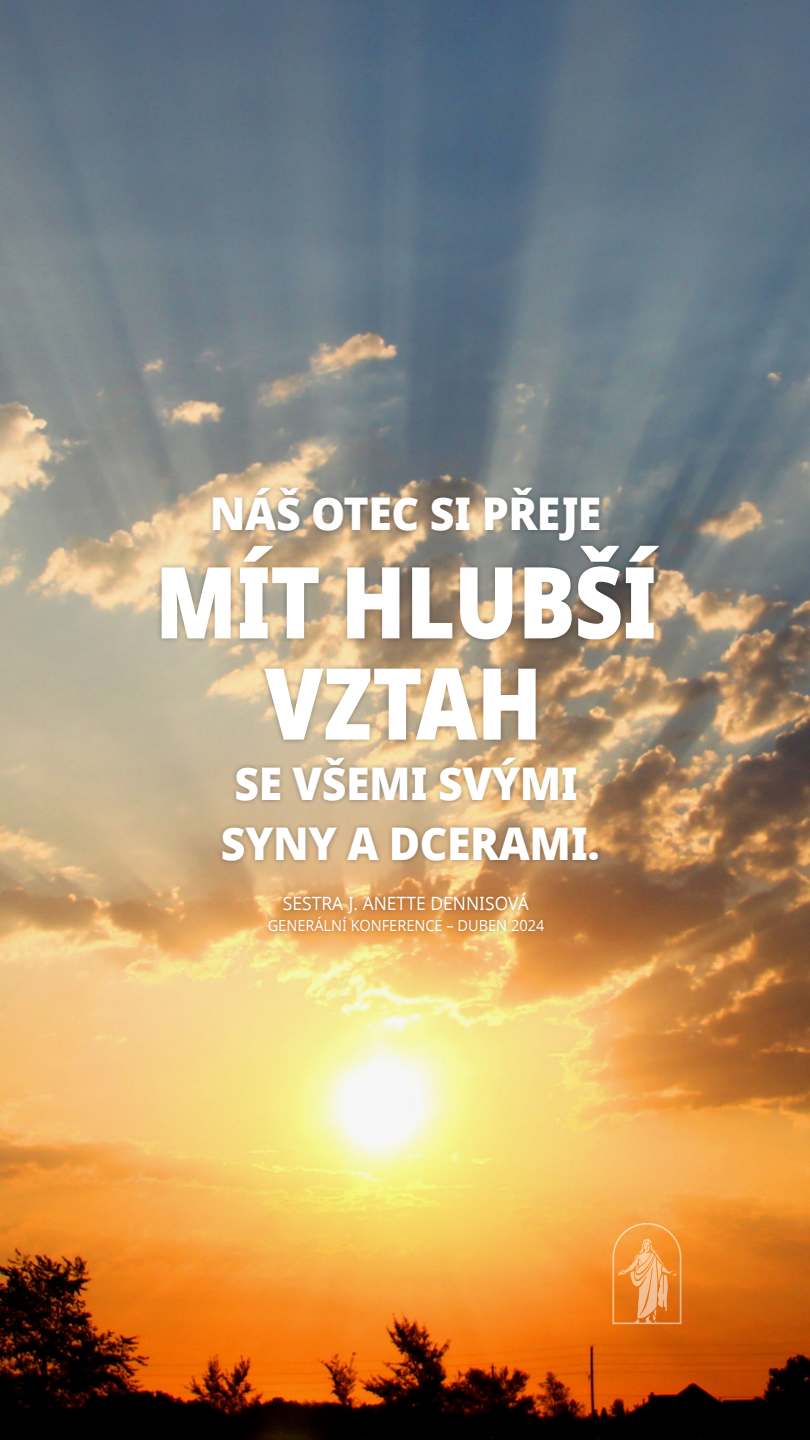
<style>
.page{position:relative;width:810px;height:1440px;background:#fff}
.page>*{position:absolute;margin:0;border:0;box-sizing:border-box;transform-origin:0 0}
.artcl5_p1_figure_image_aside_quote_first{font:800 99.45px/101.2px "Dots Solid Condlds Lat";letter-spacing:-.01em;color:#fff;text-align:center;scale:.93 1}
.artcl5_p1_figure_image_aside_quote_first-2{font:800 45.08px/60px "Dots Solidlds Lat";letter-spacing:-.01em;color:#fff;text-align:center;scale:.95 1}
.artcl5_p1_figure_image_aside_quote_citat{font:18.38px "Dots Solidlds Lat";color:#fff;scale:.95 1}
.small_para_white{font:15.3px "Dots Solidlds Lat";color:#fff;scale:.95 1}
</style>
<div class="page">
<img style="left:0;top:0;width:810px;height:1440px">
<svg style="left:612px;top:1223px;width:69px;height:101px"></svg>
<div style="left:156px;top:483px;width:508px;height:454px;background:#000;opacity:.32"></div>
<p class="artcl5_p1_figure_image_aside_quote_first-2" style="left:210px;top:485px;width:414px">NÁŠ OTEC SI PŘEJE</p>
<p class="artcl5_p1_figure_image_aside_quote_first" style="left:155px;top:554px;width:542px">MÍT HLUBŠÍ<br>VZTAH</p>
<p class="artcl5_p1_figure_image_aside_quote_first-2" style="left:221px;top:754px;width:401px">SE VŠEMI SVÝMI<br>SYNY A DCERAMI.</p>
<p class="artcl5_p1_figure_image_aside_quote_citat" style="left:283px;top:890px;width:260px">SESTRA J. ANETTE DENNISOVÁ</p>
<p class="small_para_white" style="left:268px;top:915px;width:293px">GENERÁLNÍ KONFERENCE – DUBEN 2024</p>
</div>
